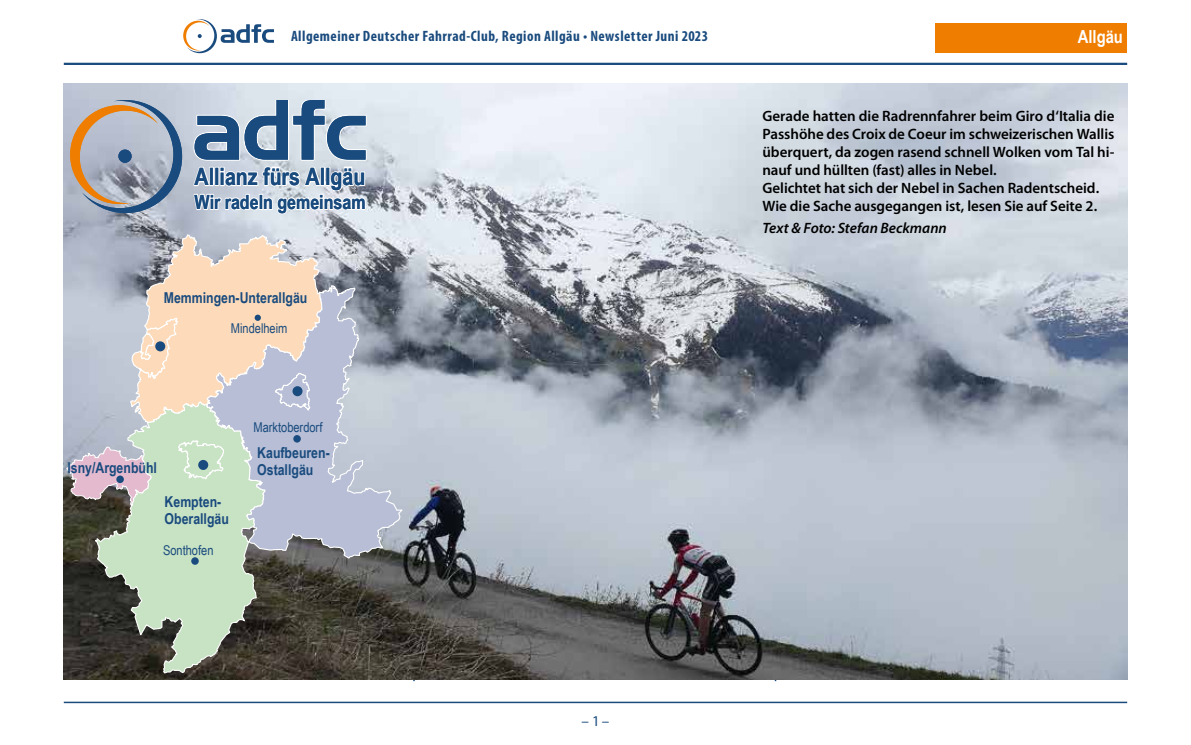
<style>
.page{position:relative;width:1191px;height:745px;background:#fff}
.page>*{position:absolute;margin:0;border:0;box-sizing:border-box;transform-origin:0 0}
.t1{font:700 23.85px "Arial Narrow";color:#1a4b7e}
.t2{font:700 19.5px "Arial Narrow";color:#1a4b7e}
.t3{font:700 18px "Arial Narrow";color:#fff}
.t4{font:600 15px/18px "Myriad Pro";letter-spacing:-.005em;color:#000}
.t5{font:700 15px/16.5px "Arial Narrow";color:#1a4b7e}
.t6{font:700 condensed 15px "Myriad Pro";letter-spacing:.03em;color:#1a4b7e}
.t7{font:italic 600 15px "Myriad Pro";color:#000}
.t8{font:15px "Myriad Pro";color:#1a4b7e}
.t9{font:13.5px "Arial Narrow";color:#1a4b7e}
</style>
<div class="page">
<hr style="left:64px;top:63px;width:1063px;height:2px;background:#1a4b7e">
<hr style="left:64px;top:701px;width:1063px;height:1px;background:#1a4b7e">
<svg style="left:183px;top:19px;width:91px;height:34px"></svg>
<hr style="left:413px;top:85px;width:2px;height:595px;background:#1a4b7e">
<hr style="left:774px;top:85px;width:2px;height:595px;background:#1a4b7e">
<img style="left:64px;top:84px;width:1063px;height:595px">
<div style="left:935px;top:23px;width:192px;height:30px;background:#ef7d00"></div>
<svg style="left:94px;top:400px;width:173px;height:274px;background:#94a290"></svg>
<svg style="left:129px;top:233px;width:194px;height:190px;background:#e1cfbf"></svg>
<svg style="left:205px;top:284px;width:198px;height:275px;background:#bfc0c4"></svg>
<svg style="left:274px;top:371px;width:37px;height:40px"></svg>
<svg style="left:178px;top:439px;width:47px;height:42px;background:#cee4cb"></svg>
<svg style="left:66px;top:446px;width:85px;height:59px;background:#bdabb4"></svg>
<div style="left:191px;top:557px;width:8px;height:7px;background:#1a4b7e;border-radius:50%"></div>
<div style="left:116px;top:475px;width:8px;height:8px;background:#1a4b7e;border-radius:50%"></div>
<div style="left:293px;top:435px;width:8px;height:7px;background:#1a4b7e;border-radius:50%"></div>
<div style="left:255px;top:314px;width:6px;height:7px;background:#1a4b7e;border-radius:50%"></div>
<div style="left:155px;top:341px;width:10px;height:10px;background:#1a4b7e;border-radius:50%"></div>
<div style="left:292px;top:386px;width:10px;height:10px;background:#1a4b7e;border-radius:50%"></div>
<div style="left:198px;top:459px;width:10px;height:10px;background:#1a4b7e;border-radius:50%"></div>
<svg style="left:191px;top:100px;width:177px;height:116px"></svg>
<svg style="left:70px;top:100px;width:112px;height:113px;background:#a7a6ab"></svg>
<div style="left:118px;top:149px;width:14px;height:14px;background:#1a4b7e;border-radius:50%"></div>
<p class="t6" style="left:291px;top:27px;width:418px">Allgemeiner Deutscher Fahrrad-Club, Region Allgäu • Newsletter Juni 2023</p>
<p class="t3" style="left:1077px;top:23px;width:47px">Allgäu</p>
<h1 class="t1" style="left:194px;top:158px;width:172px">Allianz fürs Allgäu</h1>
<h2 class="t2" style="left:194px;top:187px;width:172px">Wir radeln gemeinsam</h2>
<p class="t5" style="left:164px;top:289px;width:145px">Memmingen-Unterallgäu</p>
<p class="t9" style="left:231px;top:318px;width:58px">Mindelheim</p>
<p class="t5" style="left:67px;top:458px;width:91px">Isny/Argenbühl</p>
<p class="t5" style="left:165px;top:493px;width:66px">Kempten-<br>Oberallgäu</p>
<p class="t9" style="left:163px;top:540px;width:52px">Sonthofen</p>
<p class="t9" style="left:253px;top:417px;width:70px">Marktoberdorf</p>
<p class="t5" style="left:257px;top:444px;width:74px">Kaufbeuren-<br>Ostallgäu</p>
<p class="t4" style="left:762px;top:106px;width:353px">Gerade hatten die Radrennfahrer beim Giro d‘Italia die Passhöhe des Croix de Coeur im schweizerischen Wallis überquert, da zogen rasend schnell Wolken vom Tal hi&shy;nauf und hüllten (fast) alles in Nebel.<br>Gelichtet hat sich der Nebel in Sachen Radentscheid.<br>Wie die Sache ausgegangen ist, lesen Sie auf Seite 2.</p>
<p class="t7" style="left:762px;top:219px;width:186px">Text &amp; Foto: Stefan Beckmann</p>
<p class="t8" style="left:581px;top:711px;width:29px">– 1–</p>
</div>
